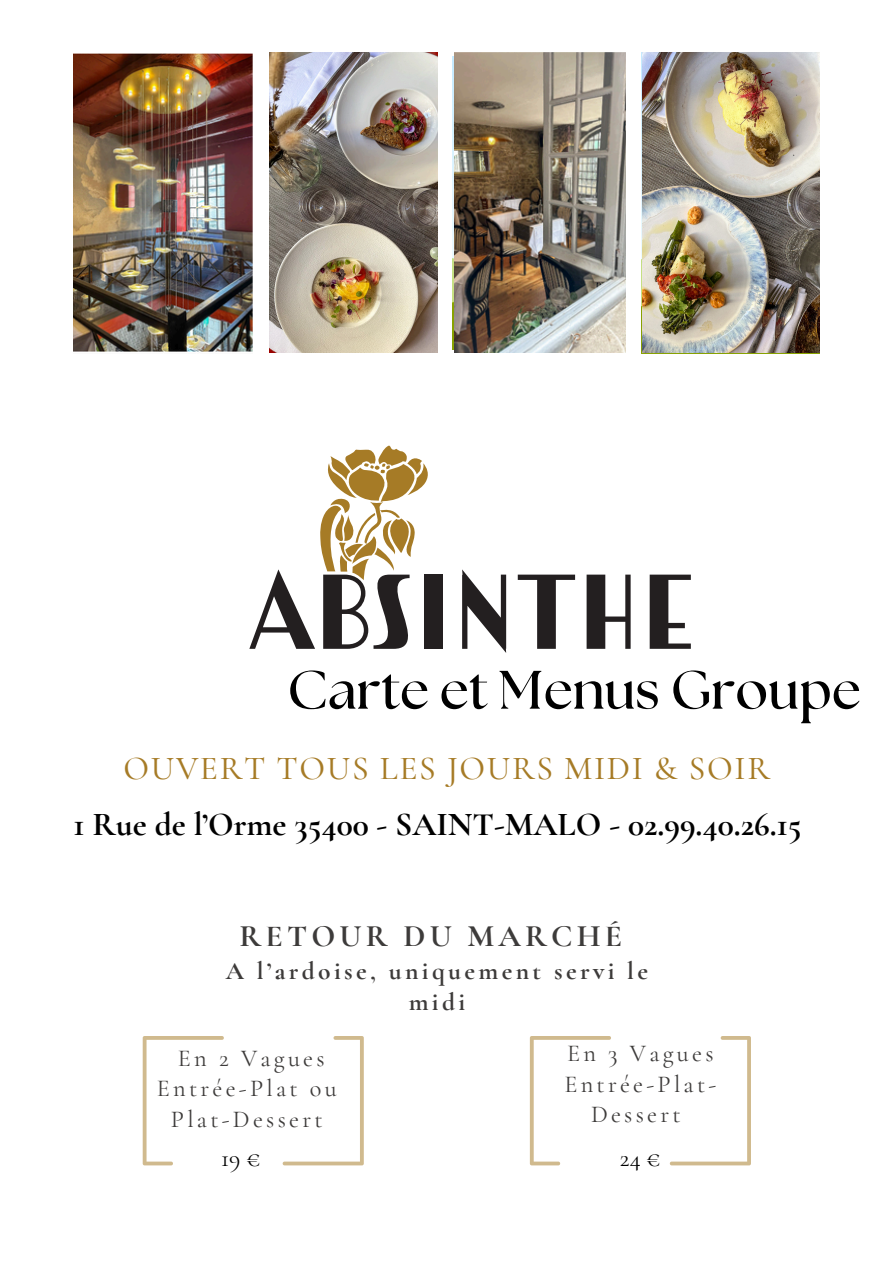
<style>
.page{position:relative;width:894px;height:1264px;background:#fff}
.page>*{position:absolute;margin:0;border:0;box-sizing:border-box;transform-origin:0 0}
.t1{font:700 54px "The Seasons";color:#000}
.t2{font:700 33.45px "Cormorant Garamond";color:#000}
.t3{font:500 33.45px "Cormorant Garamond";letter-spacing:.05em;color:#a67b26}
.t4{font:700 31.35px "Cormorant Garamond";letter-spacing:.135em;color:#3d3b3a}
.t5{font:700 25.5px/31.5px "Cormorant Garamond";letter-spacing:.135em;color:#3d3b3a;text-align:center}
.t6{font:24.3px/30.3px "Cormorant Garamond";letter-spacing:.135em;color:#3d3b3a;text-align:center}
.t7{font:24.3px "Cormorant Garamond";color:#000}
</style>
<div class="page">
<div style="left:424px;top:574px;width:19px;height:75px;background:#231f20"></div>
<svg style="left:249px;top:445px;width:179px;height:204px"></svg>
<svg style="left:462px;top:569px;width:44px;height:84px"></svg>
<svg style="left:517px;top:574px;width:58px;height:75px"></svg>
<svg style="left:586px;top:574px;width:44px;height:75px"></svg>
<svg style="left:649px;top:574px;width:41px;height:75px"></svg>
<img style="left:269px;top:53px;width:168px;height:299px">
<img style="left:642px;top:53px;width:177px;height:299px">
<img style="left:74px;top:53px;width:179px;height:299px">
<img style="left:454px;top:53px;width:171px;height:299px">
<svg style="left:143px;top:1036px;width:221px;height:129px"></svg>
<svg style="left:529px;top:1036px;width:221px;height:129px"></svg>
<p class="t1" style="left:287px;top:665px;width:575px">Carte et Menus Groupe</p>
<p class="t3" style="left:123px;top:747px;width:648px">OUVERT TOUS LES JOURS MIDI &amp; SOIR</p>
<p class="t2" style="left:74px;top:803px;width:729px">1 Rue de l’Orme 35400 - SAINT-MALO - 02.99.40.26.15</p>
<p class="t4" style="left:239px;top:917px;width:384px">RETOUR DU MARCHÉ</p>
<p class="t5" style="left:226px;top:954px;width:424px">A l’ardoise, uniquement servi le midi</p>
<p class="t6" style="left:178px;top:1043px;width:148px">En 2 Vagues</p>
<p class="t6" style="left:157px;top:1073px;width:181px">Entrée-Plat ou</p>
<p class="t6" style="left:171px;top:1103px;width:153px">Plat-Dessert</p>
<h3 class="t7" style="left:221px;top:1143px;width:41px">19 €</h3>
<p class="t6" style="left:567px;top:1038px;width:148px">En 3 Vagues</p>
<p class="t6" style="left:564px;top:1068px;width:153px">Entrée-Plat-<br>Dessert</p>
<p class="t7" style="left:619px;top:1143px;width:42px">24 €</p>
</div>
